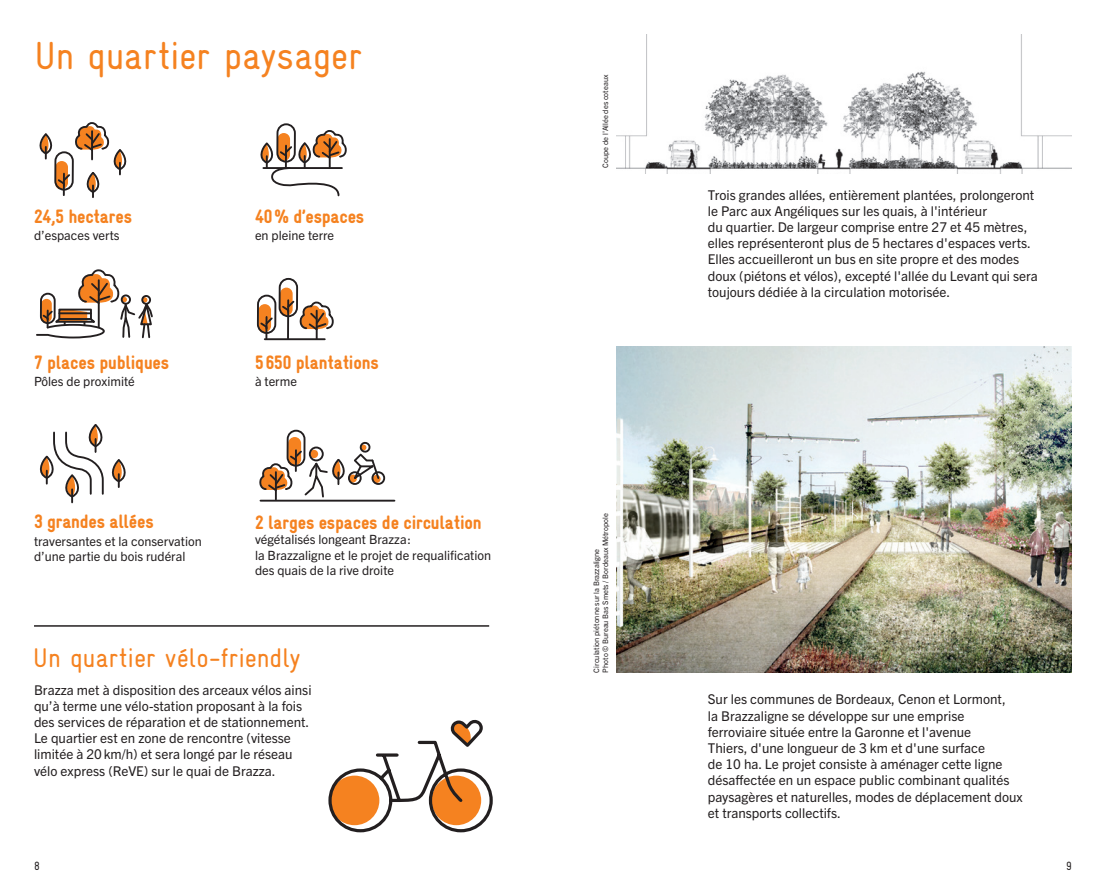
<style>
.page{position:relative;width:1106px;height:893px;background:#fff}
.page>*{position:absolute;margin:0;border:0;box-sizing:border-box;transform-origin:0 0}
.t1{font:39px "Gravur Condensed Pro";letter-spacing:-.005em;color:#f58220}
.t2{font:27px "Gravur Condensed Pro";letter-spacing:-.005em;color:#f58220}
.t3{font:900 19.5px "Gravur Condensed Pro";letter-spacing:-.01em;color:#f58220}
.t4{font:13.5px/16.2px "Trade Gothic Next LT Pro";color:#231f20}
.t5{font:12.75px/15.3px "Trade Gothic Next LT Pro";color:#231f20}
.t6{font:12px "Gravur Condensed Pro";color:#231f20}
.t7{font:7.5px/9px "Trade Gothic Next LT Pro";color:#231f20}
</style>
<div class="page">
<svg style="left:39px;top:122px;width:88px;height:75px"></svg>
<hr style="left:260px;top:500px;width:134px;height:2px;background:#231f20">
<div style="left:371px;top:471px;width:14px;height:14px;border:2px solid #231f20;border-radius:50%"></div>
<div style="left:286px;top:430px;width:19px;height:37px;border:2px solid #231f20;border-radius:8px"></div>
<svg style="left:259px;top:437px;width:122px;height:62px"></svg>
<svg style="left:328px;top:719px;width:165px;height:114px"></svg>
<div style="left:276px;top:123px;width:20px;height:40px;border:2px solid #231f20;border-radius:9px"></div>
<svg style="left:260px;top:129px;width:87px;height:68px"></svg>
<svg style="left:36px;top:269px;width:117px;height:70px"></svg>
<hr style="left:265px;top:338px;width:60px;height:2px;background:#231f20">
<svg style="left:260px;top:304px;width:14px;height:36px"></svg>
<div style="left:257px;top:295px;width:19px;height:39px;border:2px solid #231f20;border-radius:9px"></div>
<div style="left:278px;top:278px;width:20px;height:39px;border:2px solid #231f20;border-radius:9px"></div>
<svg style="left:280px;top:288px;width:54px;height:53px"></svg>
<img style="left:617px;top:346px;width:454px;height:326px">
<hr style="left:34px;top:625px;width:455px;height:2px;background:#231f20">
<svg style="left:39px;top:424px;width:87px;height:78px"></svg>
<img style="left:617px;top:34px;width:454px;height:140px">
<h1 class="t1" style="left:34px;top:34px;width:329px">Un quartier paysager</h1>
<h3 class="t3" style="left:34px;top:205px;width:99px">24,5 hectares</h3>
<p class="t5" style="left:34px;top:227px;width:87px">d’espaces verts</p>
<h3 class="t3" style="left:255px;top:205px;width:111px">40% d’espaces</h3>
<p class="t5" style="left:255px;top:227px;width:81px">en pleine terre</p>
<h3 class="t3" style="left:34px;top:351px;width:137px">7 places publiques</h3>
<p class="t5" style="left:34px;top:373px;width:102px">Pôles de proximité</p>
<h3 class="t3" style="left:255px;top:351px;width:125px">5650 plantations</h3>
<p class="t5" style="left:255px;top:373px;width:43px">à terme</p>
<h3 class="t3" style="left:34px;top:511px;width:121px">3 grandes allées</h3>
<p class="t5" style="left:34px;top:533px;width:169px">traversantes et la conservation d’une partie du bois rudéral</p>
<h3 class="t3" style="left:255px;top:511px;width:228px">2 larges espaces de circulation</h3>
<p class="t5" style="left:255px;top:531px;width:238px">végétalisés longeant Brazza:<br>la Brazzaligne et le projet de requalification des quais de la rive droite</p>
<h2 class="t2" style="left:33px;top:643px;width:269px">Un quartier vélo-friendly</h2>
<p class="t7" style="left:600px;top:168px;width:94px;rotate:-90deg">Coupe de l'Allée des coteaux</p>
<p class="t7" style="left:591px;top:672px;width:161px;rotate:-90deg">Circulation piétonne sur la Brazzaligne<br>Photo © Bureau Bas Smets / Bordeaux Métropole</p>
<p class="t4" style="left:708px;top:186px;width:331px">Trois grandes allées, entièrement plantées, prolongeront le Parc aux Angéliques sur les quais, à l'intérieur<br>du quartier. De largeur comprise entre 27 et 45 mètres, elles représenteront plus de 5 hectares d'espaces verts.<br>Elles accueilleront un bus en site propre et des modes doux (piétons et vélos), excepté l'allée du Levant qui sera toujours dédiée à la circulation motorisée.</p>
<p class="t4" style="left:34px;top:681px;width:279px">Brazza met à disposition des arceaux vélos ainsi qu’à terme une vélo-station proposant à la fois des services de réparation et de stationnement.<br>Le quartier est en zone de rencontre (vitesse limitée à 20km/h) et sera longé par le réseau vélo express (ReVE) sur le quai de Brazza.</p>
<p class="t4" style="left:708px;top:690px;width:316px">Sur les communes de Bordeaux, Cenon et Lormont,<br>la Brazzaligne se développe sur une emprise ferroviaire située entre la Garonne et l'avenue<br>Thiers, d'une longueur de 3 km et d'une surface<br>de 10 ha. Le projet consiste à aménager cette ligne désaffectée en un espace public combinant qualités paysagères et naturelles, modes de déplacement doux et transports collectifs.</p>
<p class="t6" style="left:34px;top:859px;width:7px">8</p>
<p class="t6" style="left:1066px;top:859px;width:7px">9</p>
</div>
